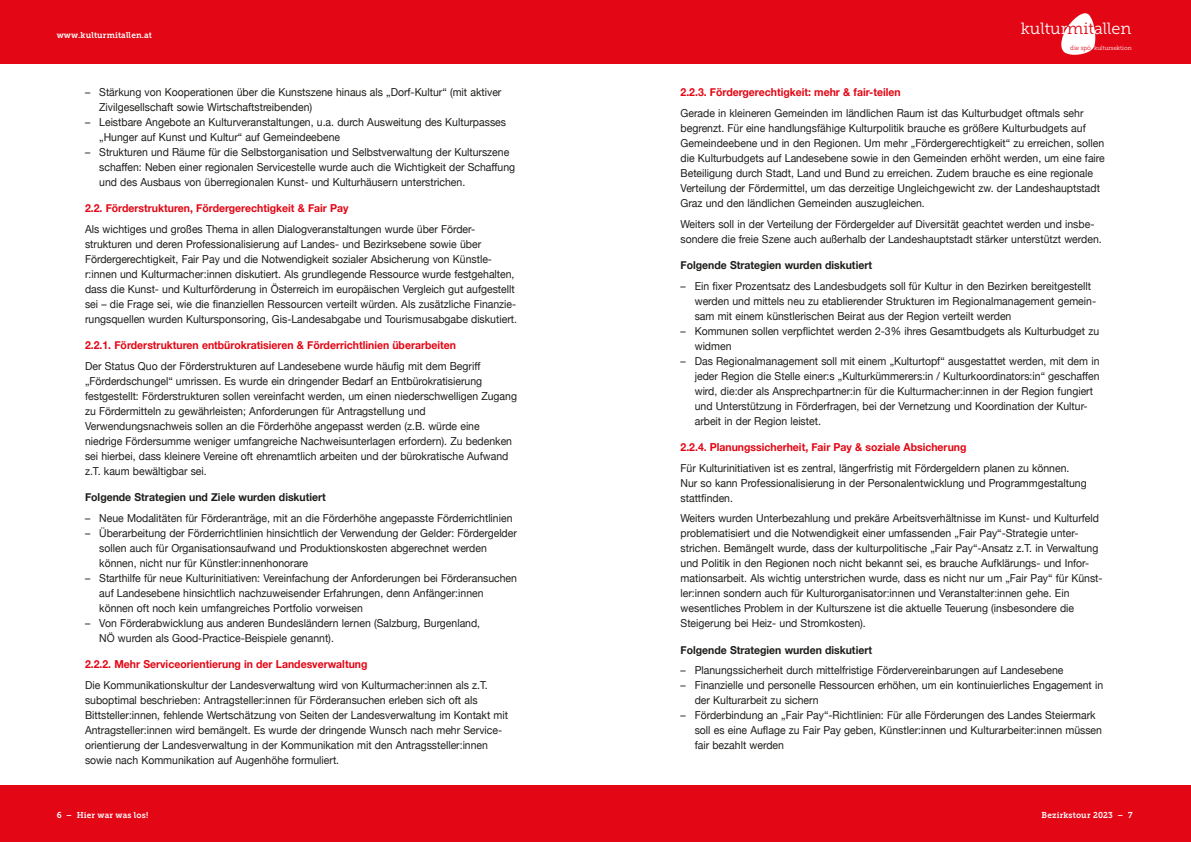
<style>
.page{position:relative;width:1191px;height:842px;background:#fff}
.page>*{position:absolute;margin:0;border:0;box-sizing:border-box;transform-origin:0 0}
.t1{font:16.2px "Museo Slab 300";color:#fff}
.t2{font:11px/15px "Helvetica Neue";color:#1d1d1b;scale:.95 1}
.t3{font:700 11px "Helvetica Neue";color:#e30614;scale:.95 1}
.t4{font:700 11px "Helvetica Neue";color:#1d1d1b;scale:.95 1}
.t5{font:8.5px "Museo Slab 700";letter-spacing:.02em;color:#fff;scale:.96 1}
.t6{font:6.1px "Museo Slab 300";color:#fff;scale:.96 1}
.s1{color:#e30614}
.s2{font-size:6.3px;color:#e30614}
</style>
<div class="page">
<div style="left:0;top:0;width:1191px;height:64px;background:#e30614"></div>
<div style="left:0;top:785px;width:1191px;height:57px;background:#e30614"></div>
<svg style="left:1061px;top:13px;width:35px;height:42px"></svg>
<p class="t5" style="left:57px;top:30px;width:101px">www.kulturmitallen.at</p>
<p class="t2" style="left:99px;top:85px;width:425px;text-indent:-14px">– Stärkung von Kooperationen über die Kunstszene hinaus als „Dorf-Kultur“ (mit aktiver<br>Zivilgesellschaft sowie Wirtschaftstreibenden)</p>
<p class="t2" style="left:99px;top:115px;width:430px;text-indent:-14px">– Leistbare Angebote an Kulturveranstaltungen, u.a. durch Ausweitung des Kulturpasses „Hunger auf Kunst und Kultur“ auf Gemeindeebene</p>
<p class="t2" style="left:99px;top:145px;width:439px;text-indent:-14px">– Strukturen und Räume für die Selbstorganisation und Selbstverwaltung der Kulturszene schaffen: Neben einer regionalen Servicestelle wurde auch die Wichtigkeit der Schaffung und des Ausbaus von überregionalen Kunst- und Kulturhäusern unterstrichen.</p>
<p class="t3" style="left:85px;top:199px;width:279px">2.2. Förderstrukturen, Fördergerechtigkeit &amp; Fair Pay</p>
<p class="t2" style="left:85px;top:222px;width:456px">Als wichtiges und großes Thema in allen Dialogveranstaltungen wurde über Förder&shy;strukturen und deren Professionalisierung auf Landes- und Bezirksebene sowie über Fördergerechtigkeit, Fair Pay und die Notwendigkeit sozialer Absicherung von Künstle&shy;r:innen und Kulturmacher:innen diskutiert. Als grundlegende Ressource wurde festgehalten, dass die Kunst- und Kulturförderung in Österreich im europäischen Vergleich gut aufgestellt sei – die Frage sei, wie die finanziellen Ressourcen verteilt würden. Als zusätzliche Finanzie&shy;rungsquellen wurden Kultursponsoring, Gis-Landesabgabe und Tourismusabgabe diskutiert.</p>
<p class="t3" style="left:85px;top:336px;width:392px">2.2.1. Förderstrukturen entbürokratisieren &amp; Förderrichtlinien überarbeiten</p>
<p class="t2" style="left:85px;top:359px;width:456px">Der Status Quo der Förderstrukturen auf Landesebene wurde häufig mit dem Begriff „Förderdschungel“ umrissen. Es wurde ein dringender Bedarf an Entbürokratisierung festgestellt: Förderstrukturen sollen vereinfacht werden, um einen niederschwelligen Zugang zu Fördermitteln zu gewährleisten; Anforderungen für Antragstellung und Verwendungsnachweis sollen an die Förderhöhe angepasst werden (z.B. würde eine niedrige Fördersumme weniger umfangreiche Nachweisunterlagen erfordern). Zu bedenken sei hierbei, dass kleinere Vereine oft ehrenamtlich arbeiten und der bürokratische Aufwand z.T. kaum bewältigbar sei.</p>
<p class="t4" style="left:85px;top:488px;width:255px">Folgende Strategien und Ziele wurden diskutiert</p>
<p class="t2" style="left:85px;top:511px;width:451px">– Neue Modalitäten für Förderanträge, mit an die Förderhöhe angepasste Förderrichtlinien</p>
<p class="t2" style="left:99px;top:526px;width:441px;text-indent:-14px">– Überarbeitung der Förderrichtlinien hinsichtlich der Verwendung der Gelder: Fördergelder sollen auch für Organisationsaufwand und Produktionskosten abgerechnet werden können, nicht nur für Künstler:innenhonorare</p>
<p class="t2" style="left:99px;top:571px;width:441px;text-indent:-14px">– Starthilfe für neue Kulturinitiativen: Vereinfachung der Anforderungen bei Förderansuchen auf Landesebene hinsichtlich nachzuweisender Erfahrungen, denn Anfänger:innen können oft noch kein umfangreiches Portfolio vorweisen</p>
<p class="t2" style="left:99px;top:616px;width:402px;text-indent:-14px">– Von Förderabwicklung aus anderen Bundesländern lernen (Salzburg, Burgenland,<br>NÖ wurden als Good-Practice-Beispiele genannt).</p>
<p class="t3" style="left:85px;top:655px;width:299px">2.2.2. Mehr Serviceorientierung in der Landesverwaltung</p>
<p class="t2" style="left:85px;top:678px;width:447px">Die Kommunikationskultur der Landesverwaltung wird von Kulturmacher:innen als z.T. suboptimal beschrieben: Antragsteller:innen für Förderansuchen erleben sich oft als Bittsteller:innen, fehlende Wertschätzung von Seiten der Landesverwaltung im Kontakt mit Antragsteller:innen wird bemängelt. Es wurde der dringende Wunsch nach mehr Service&shy;orientierung der Landesverwaltung in der Kommunikation mit den Antragssteller:innen sowie nach Kommunikation auf Augenhöhe formuliert.</p>
<h1 class="t1" style="left:1020px;top:19px;width:112px">kultur<span class="s1">mit</span>allen</h1>
<p class="t6" style="left:1070px;top:45px;width:65px"><span class="s2">die spö</span> kultursektion</p>
<p class="t3" style="left:680px;top:84px;width:233px">2.2.3. Fördergerechtigkeit: mehr &amp; fair-teilen</p>
<p class="t2" style="left:680px;top:106px;width:448px">Gerade in kleineren Gemeinden im ländlichen Raum ist das Kulturbudget oftmals sehr begrenzt. Für eine handlungsfähige Kulturpolitik brauche es größere Kulturbudgets auf Gemeindeebene und in den Regionen. Um mehr „Fördergerechtigkeit“ zu erreichen, sollen die Kulturbudgets auf Landesebene sowie in den Gemeinden erhöht werden, um eine faire Beteiligung durch Stadt, Land und Bund zu erreichen. Zudem brauche es eine regionale Verteilung der Fördermittel, um das derzeitige Ungleichgewicht zw. der Landeshauptstadt Graz und den ländlichen Gemeinden auszugleichen.</p>
<p class="t2" style="left:680px;top:217px;width:445px">Weiters soll in der Verteilung der Fördergelder auf Diversität geachtet werden und insbe&shy;sondere die freie Szene auch außerhalb der Landeshauptstadt stärker unterstützt werden.</p>
<p class="t4" style="left:680px;top:256px;width:203px">Folgende Strategien wurden diskutiert</p>
<p class="t2" style="left:694px;top:279px;width:424px;text-indent:-14px">– Ein fixer Prozentsatz des Landesbudgets soll für Kultur in den Bezirken bereitgestellt werden und mittels neu zu etablierender Strukturen im Regionalmanagement gemein&shy;sam mit einem künstlerischen Beirat aus der Region verteilt werden</p>
<p class="t2" style="left:694px;top:324px;width:427px;text-indent:-14px">– Kommunen sollen verpflichtet werden 2-3% ihres Gesamtbudgets als Kulturbudget zu widmen</p>
<p class="t2" style="left:694px;top:354px;width:428px;text-indent:-14px">– Das Regionalmanagement soll mit einem „Kulturtopf“ ausgestattet werden, mit dem in jeder Region die Stelle einer:s „Kulturkümmerers:in / Kulturkoordinators:in“ geschaffen wird, die:der als Ansprechpartner:in für die Kulturmacher:innen in der Region fungiert und Unterstützung in Förderfragen, bei der Vernetzung und Koordination der Kultur&shy;arbeit in der Region leistet.</p>
<p class="t3" style="left:680px;top:438px;width:302px">2.2.4. Planungssicherheit, Fair Pay &amp; soziale Absicherung</p>
<p class="t2" style="left:680px;top:461px;width:429px">Für Kulturinitiativen ist es zentral, längerfristig mit Fördergeldern planen zu können.<br>Nur so kann Professionalisierung in der Personalentwicklung und Programmgestaltung stattfinden.</p>
<p class="t2" style="left:680px;top:511px;width:446px">Weiters wurden Unterbezahlung und prekäre Arbeitsverhältnisse im Kunst- und Kulturfeld problematisiert und die Notwendigkeit einer umfassenden „Fair Pay“-Strategie unter&shy;strichen. Bemängelt wurde, dass der kulturpolitische „Fair Pay“-Ansatz z.T. in Verwaltung und Politik in den Regionen noch nicht bekannt sei, es brauche Aufklärungs- und Infor&shy;mationsarbeit. Als wichtig unterstrichen wurde, dass es nicht nur um „Fair Pay“ für Künst&shy;ler:innen sondern auch für Kulturorganisator:innen und Veranstalter:innen gehe. Ein wesentliches Problem in der Kulturszene ist die aktuelle Teuerung (insbesondere die Steigerung bei Heiz- und Stromkosten).</p>
<p class="t4" style="left:680px;top:641px;width:203px">Folgende Strategien wurden diskutiert</p>
<p class="t2" style="left:680px;top:663px;width:404px">– Planungssicherheit durch mittelfristige Fördervereinbarungen auf Landesebene</p>
<p class="t2" style="left:694px;top:678px;width:431px;text-indent:-14px">– Finanzielle und personelle Ressourcen erhöhen, um ein kontinuierliches Engagement in der Kulturarbeit zu sichern</p>
<p class="t2" style="left:694px;top:708px;width:430px;text-indent:-14px">– Förderbindung an „Fair Pay“-Richtlinien: Für alle Förderungen des Landes Steiermark soll es eine Auflage zu Fair Pay geben, Künstler:innen und Kulturarbeiter:innen müssen fair bezahlt werden</p>
<p class="t5" style="left:57px;top:810px;width:97px">6 – Hier war was los!</p>
<p class="t5" style="left:1041px;top:810px;width:96px">Bezirkstour 2023 – 7</p>
</div>
